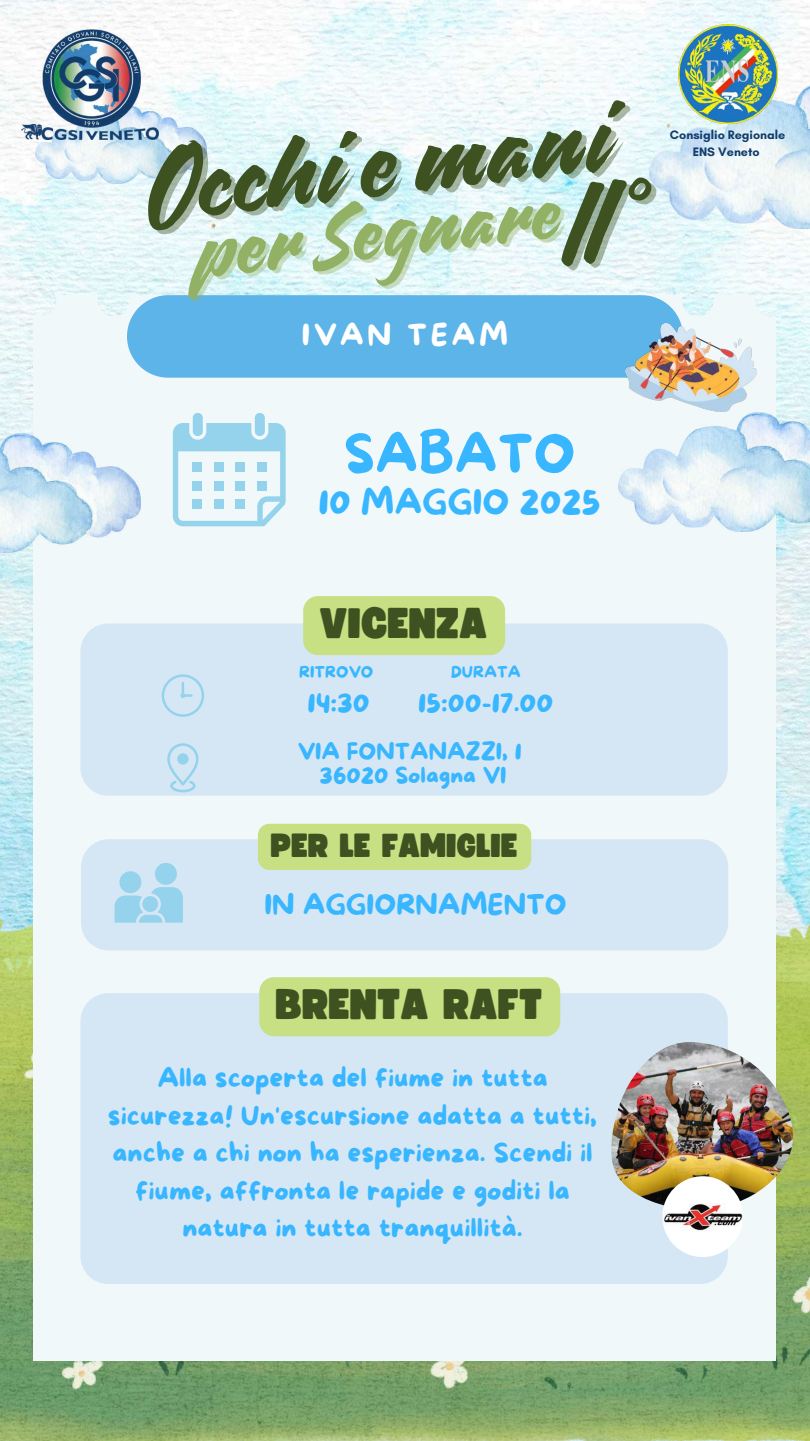
<style>
.page{position:relative;width:810px;height:1441px;background:#fff}
.page>*{position:absolute;margin:0;border:0;box-sizing:border-box;transform-origin:0 0}
.t1{font:101.4px "Quotes Script";color:#3e5221}
.t2{font:80.1px "Quotes Script";color:#92b165}
.t3{font:53.7px "More Sugar";color:#38b6ff}
.t4{font:42.5px "Funtastic";color:#3e5221}
.t5{font:42.4px "Funtastic";color:#3e5221}
.t6{font:34.7px "More Sugar";color:#38b6ff}
.t7{font:33.1px "Funtastic";color:#3e5221}
.t8{font:30px "More Sugar";letter-spacing:.12em;color:#fff}
.t9{font:28.2px "More Sugar";color:#38b6ff}
.t10{font:27px/37.5px "More Sugar";color:#38b6ff;text-align:center}
.t11{font:23px/24.7px "More Sugar";color:#38b6ff;text-align:center}
.t12{font:16.1px "More Sugar";color:#38b6ff}
.t13{font:700 12.5px/17px "Glacial Indifference";color:#133d6c;text-align:center}
</style>
<div class="page">
<img style="left:0;top:0;width:810px;height:877px">
<img style="left:0;top:877px;width:810px;height:563px">
<div style="left:33px;top:295px;width:742px;height:1064px;background:#f1f8fa"></div>
<img style="left:650px;top:83px;width:160px;height:145px">
<img style="left:0;top:434px;width:141px;height:118px">
<img style="left:619px;top:413px;width:191px;height:118px">
<img style="left:35px;top:105px;width:172px;height:78px">
<img style="left:22px;top:24px;width:136px;height:115px">
<img style="left:678px;top:24px;width:99px;height:99px">
<div style="left:127px;top:295px;width:556px;height:82px;background:#5db4e8;border-radius:41px"></div>
<div style="left:80px;top:623px;width:648px;height:172px;background:#d5e7f4"></div>
<div style="left:80px;top:992px;width:648px;height:291px;background:#d5e7f4"></div>
<div style="left:81px;top:839px;width:647px;height:111px;background:#d5e7f4"></div>
<svg style="left:173px;top:423px;width:113px;height:103px"></svg>
<div style="left:193px;top:413px;width:10px;height:23px;background:#95d3ed;border-radius:5px"></div>
<div style="left:255px;top:413px;width:10px;height:23px;background:#95d3ed;border-radius:5px"></div>
<div style="left:192px;top:462px;width:10px;height:10px;background:#95d3ed"></div>
<div style="left:214px;top:462px;width:9px;height:10px;background:#95d3ed"></div>
<div style="left:235px;top:462px;width:10px;height:10px;background:#95d3ed"></div>
<div style="left:257px;top:462px;width:9px;height:10px;background:#95d3ed"></div>
<div style="left:192px;top:481px;width:10px;height:9px;background:#95d3ed"></div>
<div style="left:214px;top:481px;width:9px;height:9px;background:#95d3ed"></div>
<div style="left:235px;top:481px;width:10px;height:9px;background:#95d3ed"></div>
<div style="left:257px;top:481px;width:9px;height:9px;background:#95d3ed"></div>
<div style="left:192px;top:499px;width:10px;height:10px;background:#95d3ed"></div>
<div style="left:214px;top:499px;width:9px;height:10px;background:#95d3ed"></div>
<div style="left:235px;top:499px;width:10px;height:10px;background:#95d3ed"></div>
<div style="left:258px;top:823px;width:273px;height:46px;background:#c7e084"></div>
<svg style="left:162px;top:674px;width:42px;height:42px;background:#c7e2f2"></svg>
<svg style="left:167px;top:743px;width:32px;height:49px"></svg>
<div style="left:177px;top:753px;width:12px;height:11px;background:#95d3ed;border-radius:50%"></div>
<img style="left:611px;top:1041px;width:182px;height:168px">
<svg style="left:115px;top:862px;width:68px;height:60px;background:#addaef"></svg>
<img style="left:626px;top:324px;width:131px;height:87px">
<img style="left:662px;top:1175px;width:81px;height:81px;border-radius:50%">
<div style="left:259px;top:977px;width:301px;height:59px;background:#c7e084"></div>
<div style="left:303px;top:596px;width:202px;height:59px;background:#c7e084;border-radius:15px"></div>
<svg style="left:558px;top:179px;width:100px;height:92px;background:#def4f7"></svg>
<h1 class="t1" style="left:136px;top:122px;width:468px;rotate:-7deg">Occhi e mani</h1>
<h2 class="t2" style="left:188px;top:199px;width:369px;rotate:-7deg">per Segnare</h2>
<p class="t8" style="left:302px;top:318px;width:208px">IVAN TEAM</p>
<h3 class="t3" style="left:344px;top:424px;width:233px">SABATO</h3>
<p class="t6" style="left:319px;top:483px;width:284px">10 MAGGIO 2025</p>
<h3 class="t5" style="left:320px;top:603px;width:169px">VICENZA</h3>
<p class="t12" style="left:299px;top:663px;width:76px">RITROVO</p>
<p class="t10" style="left:307px;top:685px;width:64px">14:30</p>
<p class="t12" style="left:451px;top:663px;width:72px">DURATA</p>
<p class="t10" style="left:418px;top:685px;width:137px">15:00-17.00</p>
<p class="t11" style="left:298px;top:739px;width:226px">VIA FONTANAZZI, 1<br>36020 Solagna VI</p>
<p class="t7" style="left:271px;top:830px;width:248px">PER LE FAMIGLIE</p>
<p class="t9" style="left:264px;top:888px;width:304px">IN AGGIORNAMENTO</p>
<h3 class="t4" style="left:276px;top:984px;width:268px">BRENTA RAFT</h3>
<p class="t10" style="left:108px;top:1060px;width:491px">Alla scoperta del fiume in tutta sicurezza! Un'escursione adatta a tutti, anche a chi non ha esperienza. Scendi il fiume, affronta le rapide e goditi la natura in tutta tranquillità.</p>
<p class="t13" style="left:670px;top:126px;width:117px">Consiglio Regionale<br>ENS Veneto</p>
</div>
